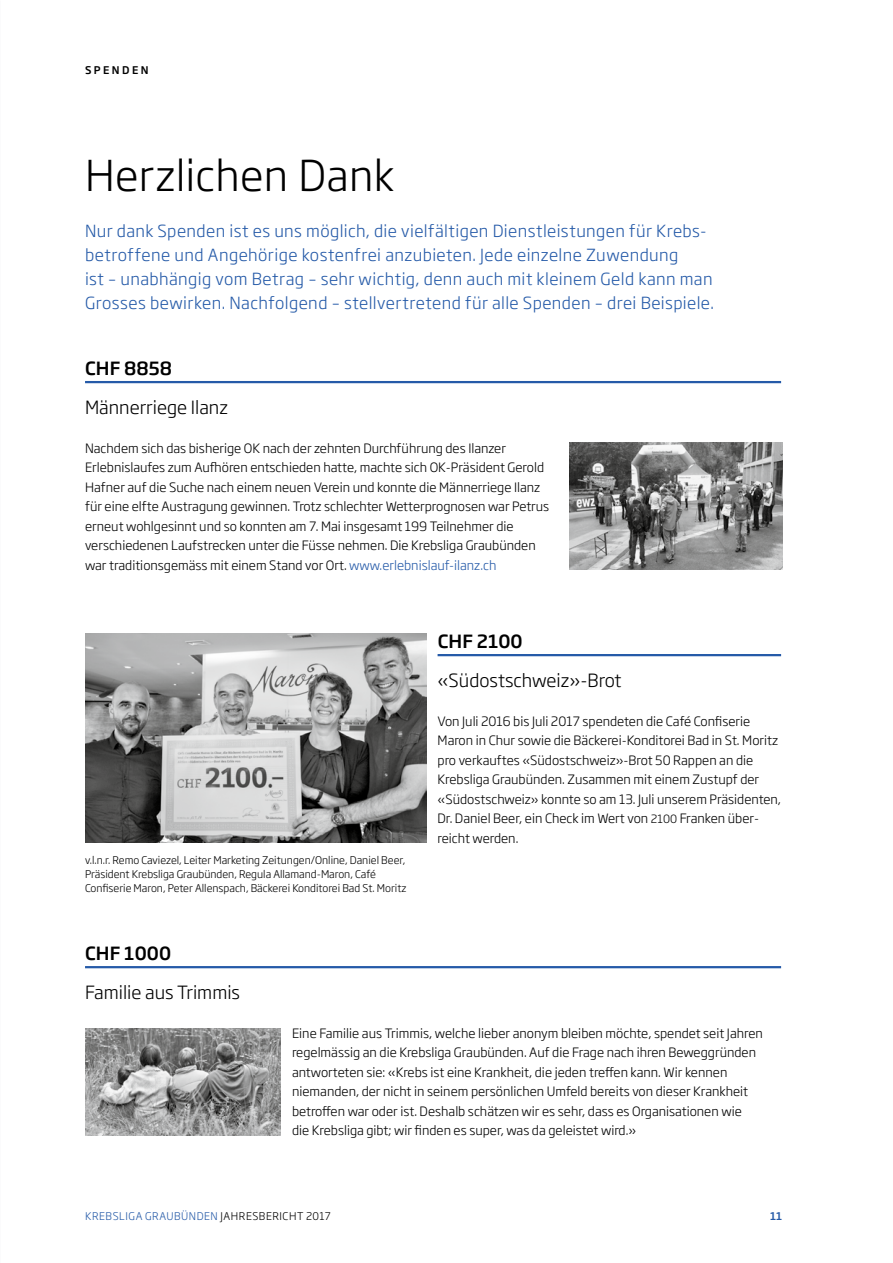
<style>
.page{position:relative;width:893px;height:1263px;background:#fff}
.page>*{position:absolute;margin:0;border:0;box-sizing:border-box;transform-origin:0 0}
.t1{font:300 42px "Soho Gothic Pro";letter-spacing:.005em;color:#000}
.t2{font:300 18px "Soho Gothic Pro";color:#000}
.t3{font:500 18px "Soho Gothic Pro";color:#000}
.t4{font:300 16.5px/24px "Soho Gothic Pro";letter-spacing:.025em;color:#255aa8}
.t5{font:300 12.75px/19.5px "Soho Gothic Pro";color:#000}
.t6{font:300 10.5px/13.5px "Soho Gothic Pro";color:#000}
.t7{font:300 10.5px "Soho Gothic Pro";letter-spacing:.05em;color:#255aa8}
.t8{font:500 10.5px "Soho Gothic Pro";letter-spacing:.23em;color:#000}
.t9{font:500 10.5px "Soho Gothic Pro";color:#255aa8}
.s1{color:#255aa8}
.s2{font-size:11.25px}
.s3{color:#000}
</style>
<div class="page">
<hr style="left:438px;top:654px;width:343px;height:2px;background:#255aa8">
<hr style="left:85px;top:381px;width:696px;height:2px;background:#255aa8">
<img style="left:570px;top:442px;width:212px;height:127px">
<img style="left:85px;top:634px;width:341px;height:209px">
<hr style="left:85px;top:966px;width:696px;height:2px;background:#255aa8">
<img style="left:85px;top:1028px;width:195px;height:107px">
<p class="t8" style="left:85px;top:62px;width:65px">SPENDEN</p>
<h1 class="t1" style="left:85px;top:142px;width:311px">Herzlichen Dank</h1>
<p class="t4" style="left:85px;top:218px;width:630px">Nur dank Spenden ist es uns möglich, die vielfältigen Dienstleistungen für Krebs&shy;betroffene und Angehörige kostenfrei anzubieten. Jede einzelne Zuwendung<br>ist – unabhängig vom Betrag – sehr wichtig, denn auch mit kleinem Geld kann man Grosses bewirken. Nachfolgend – stellvertretend für alle Spenden – drei Beispiele.</p>
<h2 class="t3" style="left:85px;top:354px;width:89px">CHF 8858</h2>
<h2 class="t2" style="left:85px;top:393px;width:144px">Männerriege Ilanz</h2>
<p class="t5" style="left:85px;top:437px;width:466px">Nachdem sich das bisherige OK nach der zehnten Durchführung des Ilanzer Erlebnislaufes zum Aufhören entschieden hatte, machte sich OK-Präsident Gerold Hafner auf die Suche nach einem neuen Verein und konnte die Männerriege Ilanz für eine elfte Austragung gewinnen. Trotz schlechter Wetterprognosen war Petrus erneut wohlgesinnt und so konnten am 7. Mai insgesamt 199 Teilnehmer die verschiedenen Laufstrecken unter die Füsse nehmen. Die Krebsliga Graubünden war traditionsgemäss mit einem Stand vor Ort. <span class="s1">www.erlebnislauf-ilanz.ch</span></p>
<p class="t6" style="left:85px;top:853px;width:323px">v.l.n.r. Remo Caviezel, Leiter Marketing Zeitungen/Online, Daniel Beer,<br>Präsident Krebsliga Graubünden, Regula Allamand-Maron, Café<br>Confiserie Maron, Peter Allenspach, Bäckerei Konditorei Bad St. Moritz</p>
<h2 class="t3" style="left:85px;top:939px;width:87px">CHF 1000</h2>
<h2 class="t2" style="left:85px;top:978px;width:157px">Familie aus Trimmis</h2>
<h2 class="t3" style="left:438px;top:627px;width:86px">CHF 2100</h2>
<h2 class="t2" style="left:438px;top:666px;width:185px">«Südostschweiz»-Brot</h2>
<p class="t5" style="left:438px;top:710px;width:345px">Von Juli 2016 bis Juli 2017 spendeten die Café Confiserie Maron in Chur sowie die Bäckerei-Konditorei Bad in St. Moritz pro verkauftes «Südostschweiz»-Brot 50 Rappen an die Krebsliga Graubünden. Zusammen mit einem Zustupf der «Südostschweiz» konnte so am 13. Juli unserem Präsidenten, Dr. Daniel Beer, ein Check im Wert von <span class="s2">2100</span> Franken über&shy;reicht werden.</p>
<p class="t5" style="left:292px;top:1022px;width:472px">Eine Familie aus Trimmis, welche lieber anonym bleiben möchte, spendet seit Jahren regelmässig an die Krebsliga Graubünden. Auf die Frage nach ihren Beweggründen antworteten sie: «Krebs ist eine Krankheit, die jeden treffen kann. Wir kennen niemanden, der nicht in seinem persönlichen Umfeld bereits von dieser Krankheit betroffen war oder ist. Deshalb schätzen wir es sehr, dass es Organisationen wie<br>die Krebsliga gibt; wir finden es super, was da geleistet wird.»</p>
<p class="t7" style="left:85px;top:1208px;width:247px">KREBSLIGA GRAUBÜNDEN <span class="s3">JAHRESBERICHT 2017</span></p>
<p class="t9" style="left:770px;top:1208px;width:14px">11</p>
</div>
